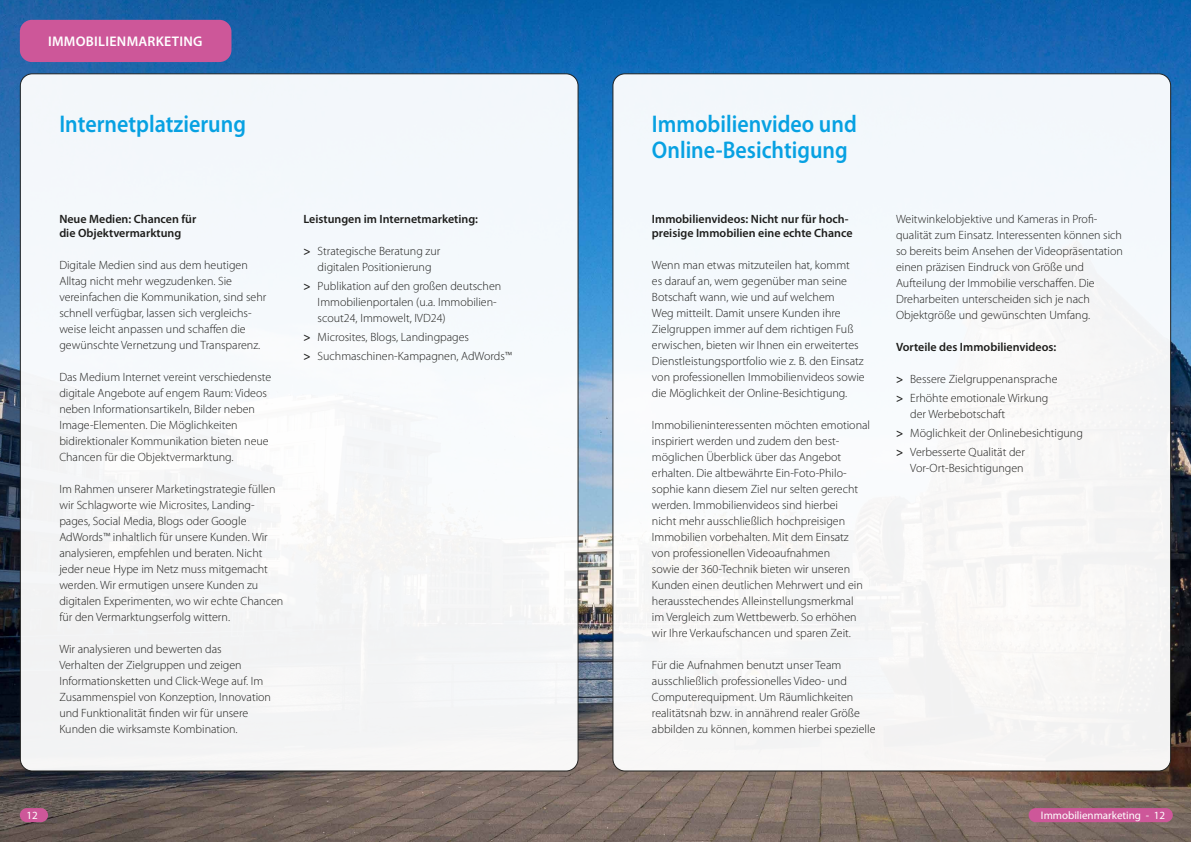
<style>
.page{position:relative;width:1191px;height:842px;background:#fff}
.page>*{position:absolute;margin:0;border:0;box-sizing:border-box;transform-origin:0 0}
.t1{font:600 24.2px/26.4px "Myriad Pro";color:#07a1e2;scale:.91 1}
.t2{font:600 14px "Myriad Pro";letter-spacing:.02em;color:#fff}
.t3{font:300 12px/16px "Myriad Pro";color:#1d1d1b}
.t4{font:600 12px/14.4px "Myriad Pro";color:#1d1d1b}
.t5{font:11px "Myriad Pro";color:#fff}
.s1{font-weight:600}
</style>
<div class="page">
<img style="left:0;top:0;width:1191px;height:842px">
<div style="left:20px;top:74px;width:558px;height:697px;background:#f4f7fb;border-radius:12px"></div>
<div style="left:20px;top:808px;width:28px;height:14px;background:#cd5799;border-radius:7px"></div>
<div style="left:613px;top:74px;width:557px;height:697px;background:#f5f8fb;border-radius:12px"></div>
<div style="left:20px;top:20px;width:211px;height:42px;background:#cd5799;border-radius:12px"></div>
<div style="left:1028px;top:808px;width:144px;height:14px;background:#cd5799;border-radius:7px"></div>
<p class="t2" style="left:48px;top:34px;width:156px">IMMOBILIENMARKETING</p>
<h1 class="t1" style="left:59px;top:111px;width:207px">Internetplatzierung</h1>
<p class="t4" style="left:59px;top:212px;width:139px">Neue Medien: Chancen für die Objektvermarktung</p>
<p class="t3" style="left:59px;top:258px;width:208px">Digitale Medien sind aus dem heutigen Alltag nicht mehr wegzudenken. Sie vereinfachen die Kommunikation, sind sehr schnell verfügbar, lassen sich vergleichs&shy;weise leicht anpassen und schaffen die gewünschte Vernetzung und Transparenz.</p>
<p class="t3" style="left:59px;top:370px;width:213px">Das Medium Internet vereint verschiedenste digitale Angebote auf engem Raum: Videos neben Informationsartikeln, Bilder neben Image-Elementen. Die Möglichkeiten bidirektionaler Kommunikation bieten neue Chancen für die Objektvermarktung.</p>
<p class="t3" style="left:59px;top:482px;width:225px">Im Rahmen unserer Marketingstrategie füllen wir Schlagworte wie Microsites, Landing&shy;pages, Social Media, Blogs oder Google AdWords™ inhaltlich für unsere Kunden. Wir analysieren, empfehlen und beraten. Nicht jeder neue Hype im Netz muss mitgemacht werden. Wir ermutigen unsere Kunden zu digitalen Experimenten, wo wir echte Chancen für den Vermarktungserfolg wittern.</p>
<p class="t3" style="left:59px;top:642px;width:213px">Wir analysieren und bewerten das<br>Verhalten der Zielgruppen und zeigen Informationsketten und Click-Wege auf. Im Zusammenspiel von Konzeption, Innovation und Funktionalität finden wir für unsere Kunden die wirksamste Kombination.</p>
<p class="t4" style="left:303px;top:212px;width:176px">Leistungen im Internetmarketing:</p>
<p class="t3" style="left:303px;top:243px;width:138px;text-align:center"><span class="s1">&gt;</span> Strategische Beratung zur digitalen Positionierung</p>
<p class="t3" style="left:318px;top:278px;width:185px;text-indent:-14px"><span class="s1">&gt;</span> Publikation auf den großen deutschen<br>Immobilienportalen (u.a. Immobilien&shy;scout24, Immowelt, IVD24)</p>
<p class="t3" style="left:303px;top:327px;width:210px;line-height:18.8px"><span class="s1">&gt;</span> Microsites, Blogs, Landingpages<br><span class="s1">&gt;</span> Suchmaschinen-Kampagnen, AdWords™</p>
<p class="t5" style="left:26px;top:809px;width:13px">12</p>
<h1 class="t1" style="left:652px;top:111px;width:227px">Immobilienvideo und<br>Online-Besichtigung</h1>
<p class="t4" style="left:652px;top:212px;width:202px">Immobilienvideos: Nicht nur für hoch&shy;preisige Immobilien eine echte Chance</p>
<p class="t3" style="left:652px;top:258px;width:214px">Wenn man etwas mitzuteilen hat, kommt<br>es darauf an, wem gegenüber man seine Botschaft wann, wie und auf welchem<br>Weg mitteilt. Damit unsere Kunden ihre Zielgruppen immer auf dem richtigen Fuß erwischen, bieten wir Ihnen ein erweitertes Dienstleistungsportfolio wie z. B. den Einsatz von professionellen Immobilienvideos sowie die Möglichkeit der Online-Besichtigung.</p>
<p class="t3" style="left:652px;top:418px;width:220px">Immobilieninteressenten möchten emotional inspiriert werden und zudem den best&shy;möglichen Überblick über das Angebot erhalten. Die altbewährte Ein-Foto-Philo&shy;sophie kann diesem Ziel nur selten gerecht werden. Immobilienvideos sind hierbei<br>nicht mehr ausschließlich hochpreisigen Immobilien vorbehalten. Mit dem Einsatz<br>von professionellen Videoaufnahmen<br>sowie der 360-Technik bieten wir unseren Kunden einen deutlichen Mehrwert und ein herausstechendes Alleinstellungsmerkmal<br>im Vergleich zum Wettbewerb. So erhöhen wir Ihre Verkaufschancen und sparen Zeit.</p>
<p class="t3" style="left:652px;top:658px;width:225px">Für die Aufnahmen benutzt unser Team ausschließlich professionelles Video- und Computerequipment. Um Räumlichkeiten realitätsnah bzw. in annährend realer Größe abbilden zu können, kommen hierbei spezielle</p>
<p class="t3" style="left:896px;top:211px;width:228px">Weitwinkelobjektive und Kameras in Profi&shy;qualität zum Einsatz. Interessenten können sich so bereits beim Ansehen der Videopräsentation einen präzisen Eindruck von Größe und Aufteilung der Immobilie verschaffen. Die Dreharbeiten unterscheiden sich je nach Objektgröße und gewünschten Umfang.</p>
<p class="t4" style="left:896px;top:340px;width:162px">Vorteile des Immobilienvideos:</p>
<p class="t3" style="left:896px;top:370px;width:163px;line-height:18.8px"><span class="s1">&gt;</span> Bessere Zielgruppenansprache <span class="s1">&gt;</span> Erhöhte emotionale Wirkung</p>
<p class="t3" style="left:896px;top:405px;width:188px;line-height:18.8px;text-indent:14px">der Werbebotschaft<br><span class="s1">&gt;</span> Möglichkeit der Onlinebesichtigung <span class="s1">&gt;</span> Verbesserte Qualität der</p>
<p class="t3" style="left:910px;top:460px;width:115px">Vor-Ort-Besichtigungen</p>
<p class="t5" style="left:1041px;top:809px;width:125px">Immobilienmarketing - 12</p>
</div>
